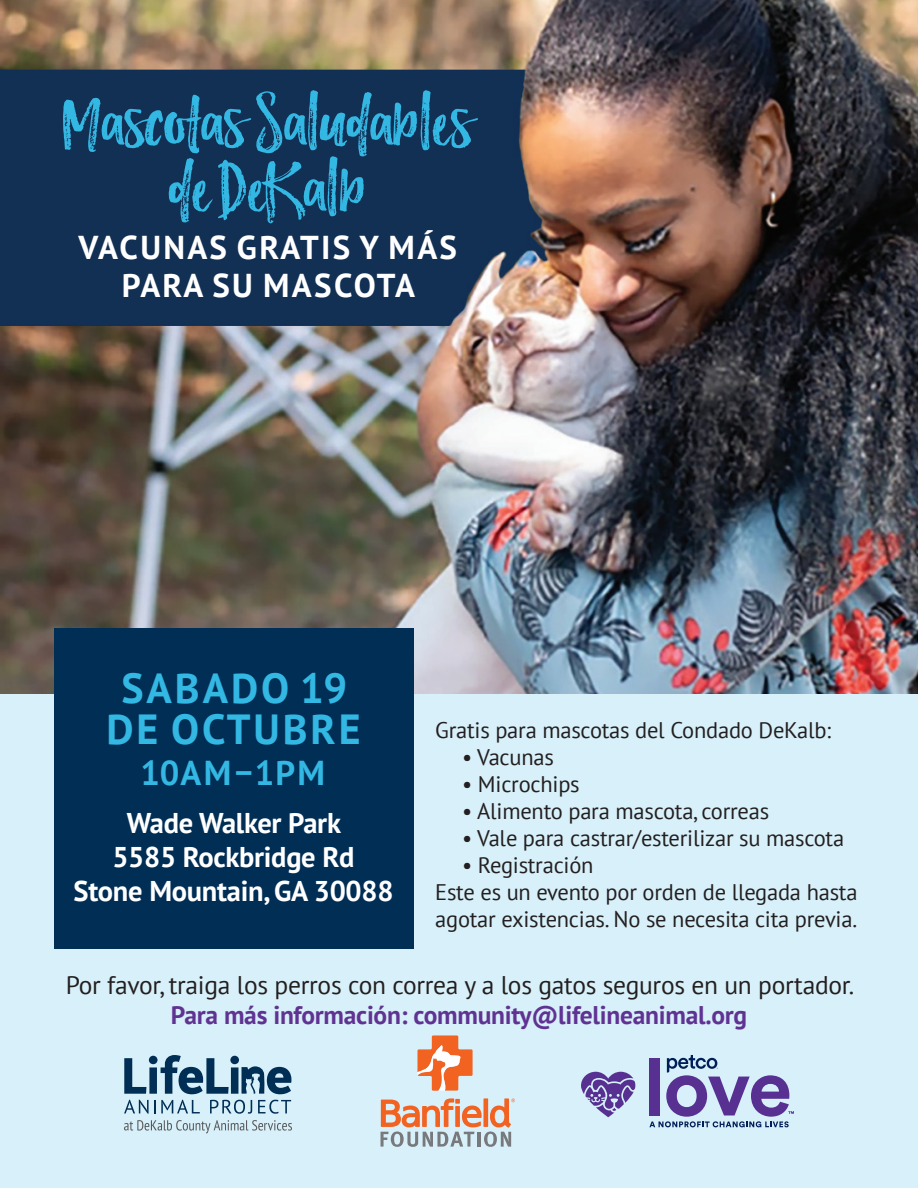
<style>
.page{position:relative;width:918px;height:1188px;background:#fff}
.page>*{position:absolute;margin:0;border:0;box-sizing:border-box;transform-origin:0 0}
.t1{font:69px/66px "Hello Lucky";letter-spacing:-.01em;color:#33b7e3;text-align:center}
.t2{font:700 42px/40.5px "PT Sans";letter-spacing:.07em;color:#33b7e3;text-align:center}
.t3{font:700 34.5px "PT Sans";letter-spacing:.03em;color:#33b7e3}
.t4{font:700 33px/37.5px "PT Sans";letter-spacing:.07em;color:#fff;text-align:center}
.t5{font:700 28.5px/34.2px "PT Sans";letter-spacing:-.01em;color:#fff;text-align:center}
.t6{font:25.5px "PT Sans";letter-spacing:-.01em;color:#231f20}
.t7{font:700 25.5px "PT Sans";letter-spacing:-.01em;color:#603393}
.t8{font:22.5px/27px "PT Sans";letter-spacing:-.01em;color:#231f20}
</style>
<div class="page">
<div style="left:0;top:691px;width:918px;height:497px;background:#d7f0f9"></div>
<img style="left:0;top:0;width:918px;height:693px">
<svg style="left:417px;top:1035px;width:56px;height:56px"></svg>
<svg style="left:381px;top:1098px;width:134px;height:49px"></svg>
<svg style="left:124px;top:1100px;width:76px;height:14px"></svg>
<svg style="left:210px;top:1100px;width:42px;height:14px"></svg>
<svg style="left:258px;top:1100px;width:33px;height:14px"></svg>
<svg style="left:124px;top:1055px;width:167px;height:39px"></svg>
<svg style="left:124px;top:1120px;width:168px;height:13px"></svg>
<svg style="left:581px;top:1072px;width:54px;height:45px"></svg>
<svg style="left:649px;top:1055px;width:145px;height:72px"></svg>
<div style="left:54px;top:628px;width:359px;height:320px;background:#002e55"></div>
<h1 class="t1" style="left:62px;top:95px;width:412px">Mascotas Saludables de DeKalb</h1>
<h3 class="t4" style="left:78px;top:228px;width:380px">VACUNAS GRATIS Y MÁS<br>PARA SU MASCOTA</h3>
<h2 class="t2" style="left:106px;top:668px;width:256px">SABADO 19<br>DE OCTUBRE</h2>
<h3 class="t3" style="left:141px;top:750px;width:186px">10AM–1PM</h3>
<p class="t5" style="left:74px;top:805px;width:321px">Wade Walker Park<br>5585 Rockbridge Rd<br>Stone Mountain, GA 30088</p>
<p class="t8" style="left:435px;top:716px;width:397px">Gratis para mascotas del Condado DeKalb:</p>
<p class="t8" style="left:462px;top:743px;width:93px">• Vacunas</p>
<p class="t8" style="left:462px;top:770px;width:119px">• Microchips</p>
<p class="t8" style="left:462px;top:797px;width:308px">• Alimento para mascota, correas</p>
<p class="t8" style="left:462px;top:824px;width:383px">• Vale para castrar/esterilizar su mascota</p>
<p class="t8" style="left:435px;top:851px;width:424px;text-indent:27px">• Registración<br>Este es un evento por orden de llegada hasta agotar existencias. No se necesita cita previa.</p>
<p class="t6" style="left:66px;top:968px;width:790px">Por favor, traiga los perros con correa y a los gatos seguros en un portador.</p>
<p class="t7" style="left:171px;top:998px;width:578px">Para más información: community@lifelineanimal.org</p>
</div>
